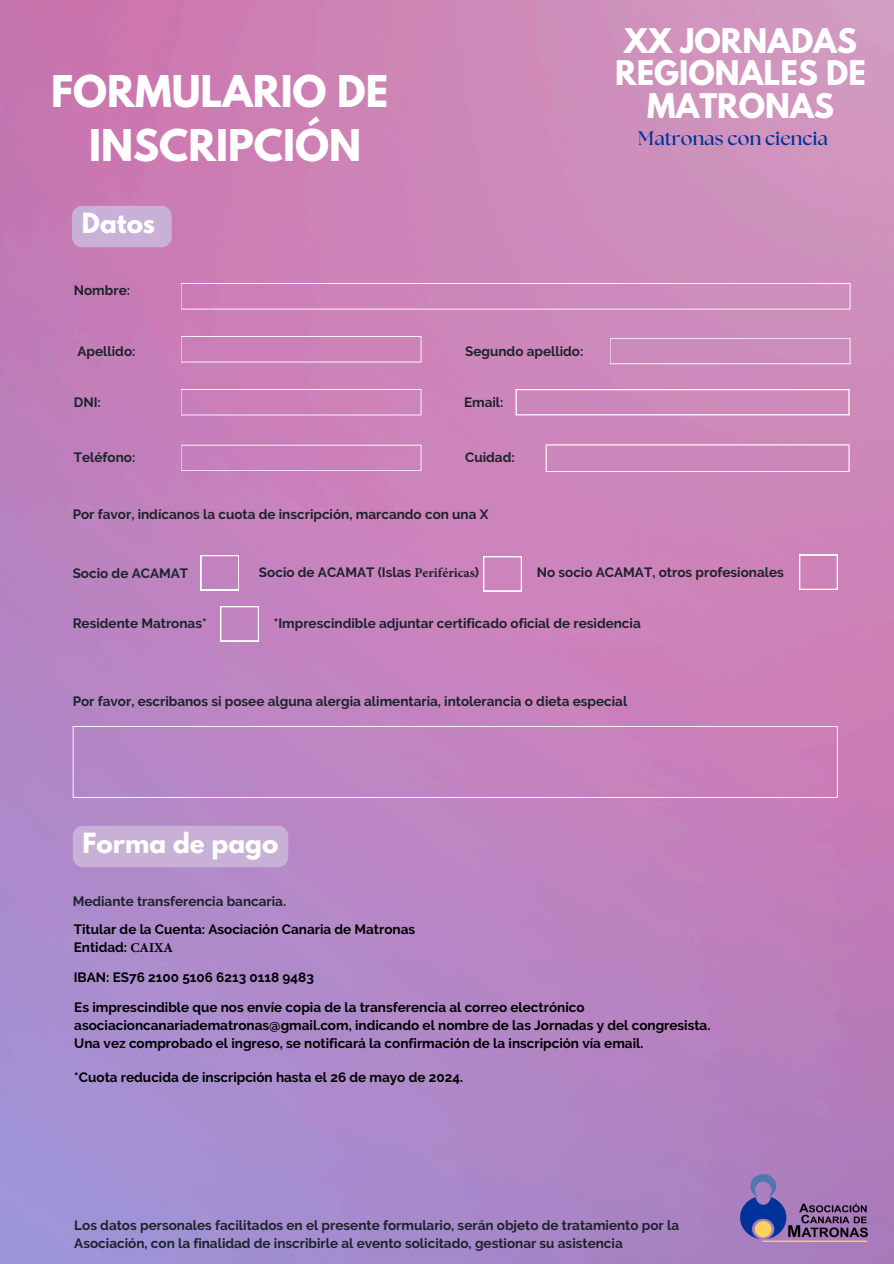
<style>
.page{position:relative;width:894px;height:1264px;background:#fff}
.page>*{position:absolute;margin:0;border:0;box-sizing:border-box;transform-origin:0 0}
.t1{font:700 38.7px/54px "League Spartan";color:#fff;text-align:center}
.t2{font:700 30.15px/32.4px "League Spartan";color:#fff;text-align:center}
.t3{font:700 24.6px "League Spartan";color:#fff}
.t4{font:700 19.65px "The Seasons";color:#039}
.t5{font:700 13.5px/18px "Raleway";color:#1e232b}
.t6{font:700 13.5px/18px "Raleway";color:#000}
.s1{font-family:"Minion Pro"}
</style>
<div class="page">
<img style="left:0;top:0;width:893px;height:1263px">
<img style="left:740px;top:1174px;width:127px;height:67px">
<svg style="left:180px;top:444px;width:241px;height:27px;background:#cd88be"></svg>
<svg style="left:73px;top:726px;width:764px;height:71px;background:#c185c0"></svg>
<svg style="left:180px;top:336px;width:241px;height:26px;background:#ce87bb"></svg>
<svg style="left:609px;top:338px;width:241px;height:26px;background:#cf91be"></svg>
<svg style="left:180px;top:283px;width:670px;height:26px;background:#cf8cbc"></svg>
<svg style="left:180px;top:389px;width:241px;height:26px;background:#ce87bc"></svg>
<svg style="left:515px;top:389px;width:334px;height:26px;background:#d192c0"></svg>
<svg style="left:201px;top:555px;width:38px;height:35px"></svg>
<div style="left:72px;top:206px;width:100px;height:41px;background:#c9b0d7;border-radius:10px"></div>
<svg style="left:483px;top:556px;width:38px;height:35px"></svg>
<svg style="left:799px;top:554px;width:38px;height:35px"></svg>
<svg style="left:220px;top:606px;width:38px;height:35px"></svg>
<svg style="left:545px;top:444px;width:304px;height:28px;background:#d08ebf"></svg>
<div style="left:73px;top:825px;width:215px;height:42px;background:#c9b0d7;border-radius:10px"></div>
<p class="t1" style="left:51px;top:69px;width:338px">FORMULARIO DE<br>INSCRIPCIÓN</p>
<p class="t3" style="left:82px;top:211px;width:75px">Datos</p>
<p class="t5" style="left:74px;top:281px;width:58px">Nombre:</p>
<p class="t5" style="left:77px;top:342px;width:59px">Apellido:</p>
<h5 class="t5" style="left:465px;top:342px;width:120px">Segundo apellido:</h5>
<p class="t5" style="left:74px;top:393px;width:29px">DNI:</p>
<h2 class="t5" style="left:464px;top:393px;width:41px">Email:</h2>
<p class="t5" style="left:74px;top:448px;width:63px">Teléfono:</p>
<p class="t5" style="left:465px;top:448px;width:51px">Cuidad:</p>
<p class="t5" style="left:73px;top:505px;width:417px">Por favor, indícanos la cuota de inscripción, marcando con una X</p>
<h4 class="t2" style="left:615px;top:28px;width:252px">XX JORNADAS<br>REGIONALES DE<br>MATRONAS</h4>
<p class="t4" style="left:638px;top:129px;width:191px">Matronas con ciencia</p>
<h3 class="t5" style="left:73px;top:564px;width:117px">Socio de ACAMAT</h3>
<p class="t5" style="left:259px;top:563px;width:222px">Socio de ACAMAT (Islas <span class="s1">Periféricas</span>)</p>
<p class="t5" style="left:536px;top:563px;width:249px">No socio ACAMAT, otros profesionales</p>
<p class="t5" style="left:73px;top:614px;width:135px">Residente Matronas*</p>
<p class="t5" style="left:274px;top:614px;width:368px">*Imprescindible adjuntar certificado oficial de residencia</p>
<p class="t5" style="left:73px;top:692px;width:556px">Por favor, escribanos si posee alguna alergia alimentaria, intolerancia o dieta especial</p>
<p class="t3" style="left:83px;top:831px;width:197px">Forma de pago</p>
<h3 class="t5" style="left:73px;top:892px;width:215px">Mediante transferencia bancaria.</h3>
<p class="t6" style="left:74px;top:919px;width:343px">Titular de la Cuenta: Asociación Canaria de Matronas<br>Entidad: <span class="s1">CAIXA</span></p>
<p class="t6" style="left:74px;top:967px;width:241px">IBAN: ES76 2100 5106 6213 0118 9483</p>
<p class="t6" style="left:74px;top:997px;width:637px">Es imprescindible que nos envíe copia de la transferencia al correo electrónico asociacioncanariadematronas@gmail.com, indicando el nombre de las Jornadas y del congresista.<br>Una vez comprobado el ingreso, se notificará la confirmación de la inscripción vía email.</p>
<p class="t6" style="left:74px;top:1067px;width:390px">*Cuota reducida de inscripción hasta el 26 de mayo de 2024.</p>
<p class="t5" style="left:74px;top:1216px;width:606px">Los datos personales facilitados en el presente formulario, serán objeto de tratamiento por la<br>Asociación, con la finalidad de inscribirle al evento solicitado, gestionar su asistencia</p>
</div>
